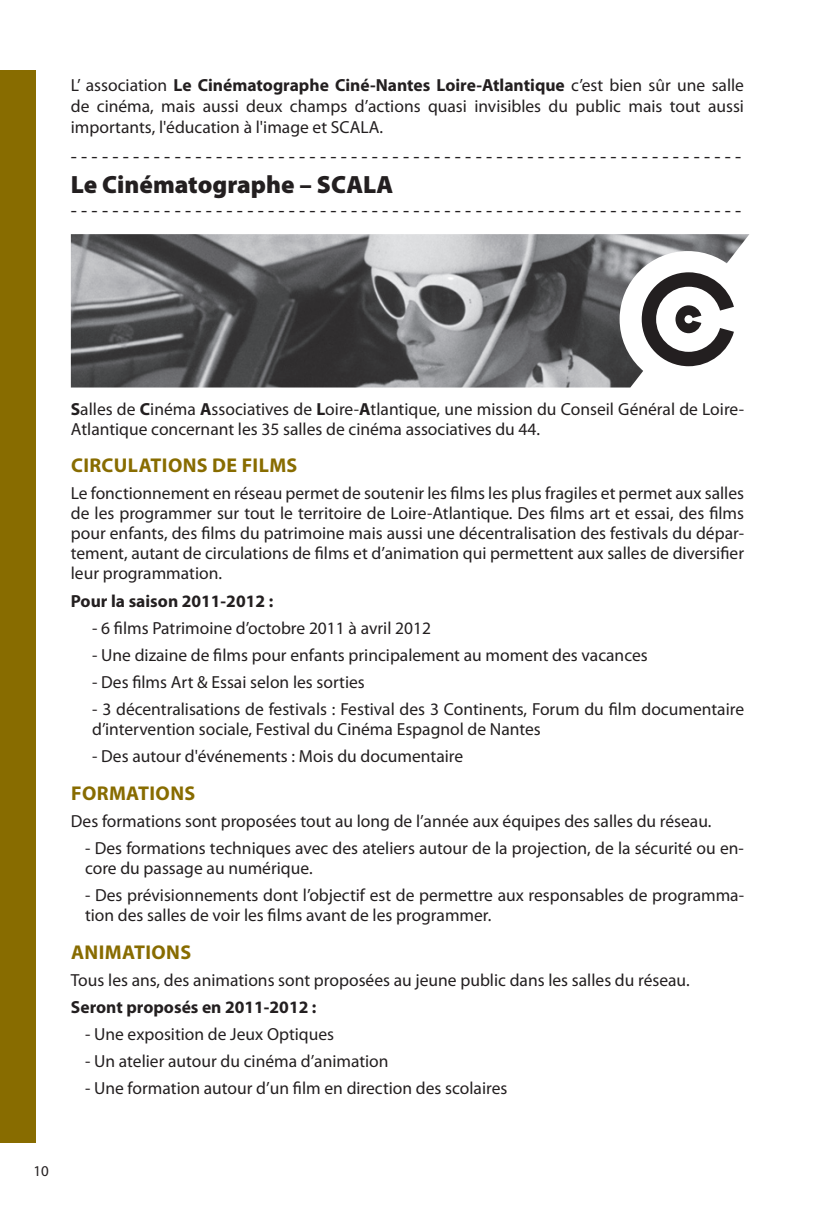
<style>
.page{position:relative;width:815px;height:1205px;background:#fff}
.page>*{position:absolute;margin:0;border:0;box-sizing:border-box;transform-origin:0 0}
.t1{font:900 25px "Myriad Pro";color:#231f20}
.t2{font:20px "Myriad Pro";color:#231f20}
.t3{font:700 20px "Myriad Pro";color:#886c00}
.t4{font:17.5px/20px "Myriad Pro";color:#231f20}
.t5{font:700 17.5px "Myriad Pro";color:#231f20}
.t6{font:15px "Myriad Pro";color:#231f20}
.s1{font-weight:700}
</style>
<div class="page">
<div style="left:0;top:71px;width:35px;height:1072px;background:#886c00"></div>
<img style="left:71px;top:234px;width:678px;height:153px">
<div style="left:620px;top:251px;width:136px;height:136px;background:#fff;border-radius:50%"></div>
<svg style="left:642px;top:272px;width:92px;height:94px"></svg>
<p class="t4" style="left:71px;top:74px;width:675px;line-height:21px;text-align:justify">L’ association <span class="s1">Le Cinématographe Ciné-Nantes Loire-Atlantique</span> c’est bien sûr une salle de cinéma, mais aussi deux champs d’actions quasi invisibles du public mais tout aussi importants, l'éducation à l'image et SCALA.</p>
<p class="t2" style="left:71px;top:144px;width:672px">- - - - - - - - - - - - - - - - - - - - - - - - - - - - - - - - - - - - - - - - - - - - - - - - - - - - - - - - - - - - - - - - -</p>
<h1 class="t1" style="left:71px;top:170px;width:324px">Le Cinématographe – SCALA</h1>
<p class="t2" style="left:71px;top:198px;width:672px">- - - - - - - - - - - - - - - - - - - - - - - - - - - - - - - - - - - - - - - - - - - - - - - - - - - - - - - - - - - - - - - - -</p>
<p class="t4" style="left:71px;top:398px;width:675px"><span class="s1">S</span>alles de <span class="s1">C</span>inéma <span class="s1">A</span>ssociatives de <span class="s1">L</span>oire-<span class="s1">A</span>tlantique, une mission du Conseil Général de Loire-<br>Atlantique concernant les 35 salles de cinéma associatives du 44.</p>
<p class="t3" style="left:71px;top:452px;width:25px">Circulations</p>
<p class="t3" style="left:212px;top:452px;width:42px">de films</p>
<p class="t4" style="left:71px;top:483px;width:675px;text-align:justify">Le fonctionnement en réseau permet de soutenir les films les plus fragiles et permet aux salles de les programmer sur tout le territoire de Loire-Atlantique. Des films art et essai, des films pour enfants, des films du patrimoine mais aussi une décentralisation des festivals du dépar&shy;tement, autant de circulations de films et d’animation qui permettent aux salles de diversifier leur programmation.</p>
<p class="t5" style="left:71px;top:589px;width:204px">Pour la saison 2011-2012 :</p>
<p class="t4" style="left:92px;top:617px;width:340px">- 6 films Patrimoine d’octobre 2011 à avril 2012</p>
<p class="t4" style="left:92px;top:644px;width:557px">- Une dizaine de films pour enfants principalement au moment des vacances</p>
<p class="t4" style="left:92px;top:672px;width:274px">- Des films Art &amp; Essai selon les sorties</p>
<p class="t4" style="left:92px;top:699px;width:653px">- 3 décentralisations de festivals : Festival des 3 Continents, Forum du film documentaire d’intervention sociale, Festival du Cinéma Espagnol de Nantes</p>
<p class="t4" style="left:92px;top:746px;width:373px">- Des autour d'événements : Mois du documentaire</p>
<p class="t3" style="left:71px;top:780px;width:25px">Formations</p>
<p class="t4" style="left:71px;top:810px;width:642px">Des formations sont proposées tout au long de l’année aux équipes des salles du réseau.</p>
<p class="t4" style="left:85px;top:838px;width:660px">- Des formations techniques avec des ateliers autour de la projection, de la sécurité ou en&shy;core du passage au numérique.</p>
<p class="t4" style="left:85px;top:885px;width:661px">- Des prévisionnements dont l’objectif est de permettre aux responsables de programma&shy;tion des salles de voir les films avant de les programmer.</p>
<p class="t3" style="left:71px;top:939px;width:27px">Animations</p>
<p class="t4" style="left:71px;top:969px;width:620px">Tous les ans, des animations sont proposées au jeune public dans les salles du réseau.</p>
<p class="t5" style="left:71px;top:995px;width:247px">Seront proposés en 2011-2012 :</p>
<p class="t4" style="left:85px;top:1024px;width:251px">- Une exposition de Jeux Optiques</p>
<p class="t4" style="left:85px;top:1051px;width:305px">- Un atelier autour du cinéma d’animation</p>
<p class="t4" style="left:85px;top:1078px;width:424px">- Une formation autour d’un film en direction des scolaires</p>
<p class="t6" style="left:34px;top:1161px;width:17px">10</p>
</div>
